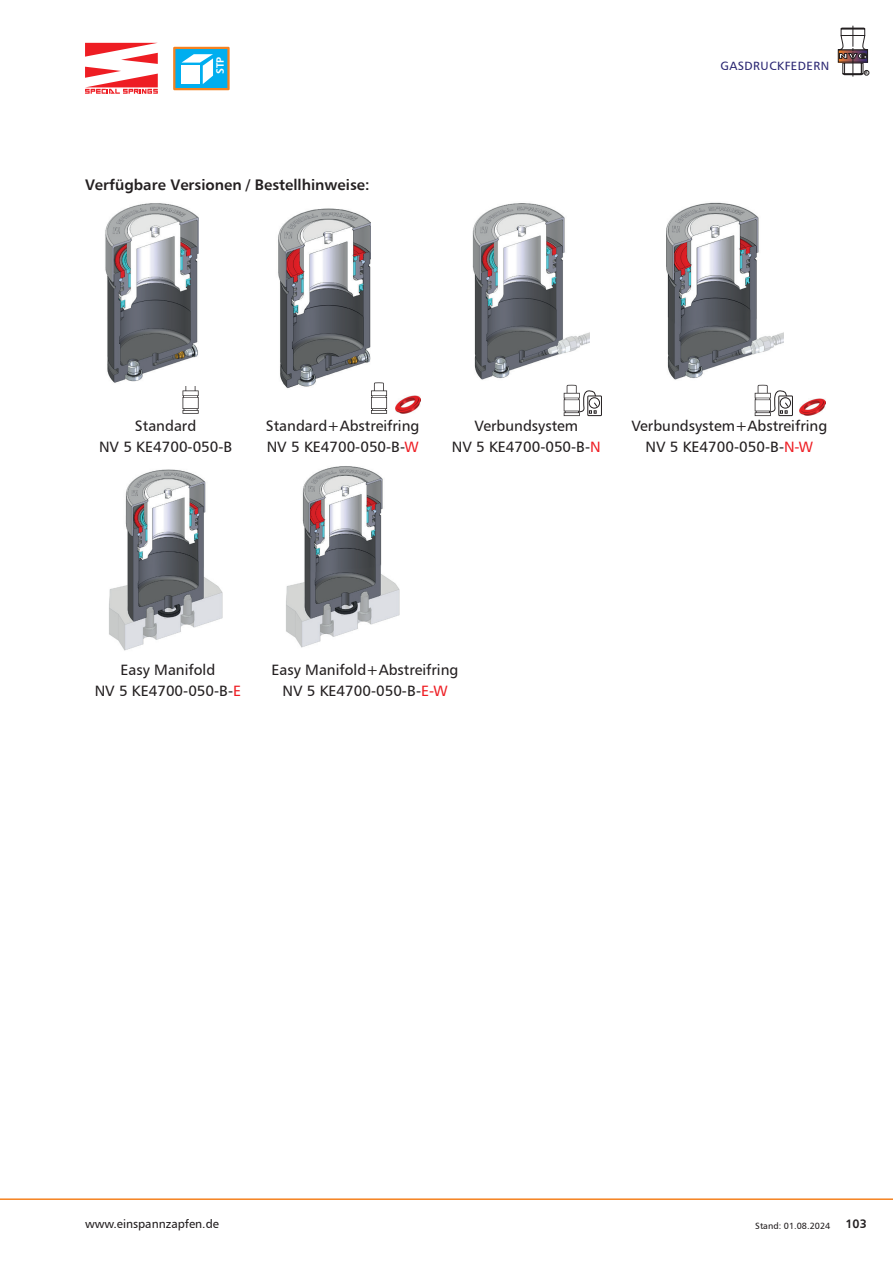
<style>
.page{position:relative;width:893px;height:1263px;background:#fff}
.page>*{position:absolute;margin:0;border:0;box-sizing:border-box;transform-origin:0 0}
.t1{font:15px/21px "Humanist 777 BT Roman B";color:#231f20;text-align:center}
.t2{font:15px "Humanist 777 BT Bold B";color:#231f20}
.t3{font:12px "Humanist 777 BT Roman B";color:#231f20}
.t4{font:12px "Humanist 777 BT Roman B";letter-spacing:.04em;color:#2b2773}
.t5{font:12px "Humanist 777 BT Bold B";color:#231f20}
.t6{font:10.5px "Humanist 777 BT Bold B";color:#fff}
.t7{font:9px "Humanist 777 BT Roman B";color:#231f20}
.t8{font:4.05px "Humanist 777 BT Bold B";color:#231f20}
.s1{color:#ee1d23}
</style>
<div class="page">
<hr style="left:0;top:1198px;width:893px;height:2px;background:#f58220">
<svg style="left:838px;top:26px;width:31px;height:51px"></svg>
<div style="left:173px;top:47px;width:57px;height:43px;background:#00aeef;border:2px solid #f58220"></div>
<svg style="left:182px;top:54px;width:31px;height:30px"></svg>
<img style="left:395px;top:396px;width:26px;height:18px">
<img style="left:800px;top:398px;width:25px;height:18px">
<div style="left:587px;top:396px;width:15px;height:20px;border:1px solid #231f20"></div>
<svg style="left:564px;top:385px;width:36px;height:31px"></svg>
<div style="left:778px;top:396px;width:15px;height:20px;border:1px solid #231f20"></div>
<svg style="left:755px;top:385px;width:36px;height:31px"></svg>
<svg style="left:183px;top:386px;width:16px;height:28px"></svg>
<svg style="left:371px;top:382px;width:16px;height:32px"></svg>
<img style="left:105px;top:203px;width:94px;height:180px">
<img style="left:278px;top:208px;width:93px;height:181px">
<img style="left:473px;top:203px;width:117px;height:177px">
<img style="left:666px;top:202px;width:117px;height:178px">
<img style="left:109px;top:469px;width:114px;height:182px">
<img style="left:286px;top:466px;width:114px;height:182px">
<svg style="left:85px;top:43px;width:73px;height:51px"></svg>
<p class="t6" style="left:213px;top:74px;width:19px;rotate:-90deg">STP</p>
<p class="t2" style="left:85px;top:175px;width:286px">Verfügbare Versionen / Bestellhinweise:</p>
<p class="t4" style="left:720px;top:58px;width:110px">GASDRUCKFEDERN</p>
<p class="t8" style="left:865px;top:70px;width:4px">R</p>
<p class="t1" style="left:99px;top:415px;width:135px">Standard<br>NV 5 KE4700-050-B</p>
<p class="t1" style="left:266px;top:415px;width:155px;text-align:left">Standard+Abstreifring<br>NV 5 KE4700-050-B-<span class="s1">W</span></p>
<p class="t1" style="left:452px;top:415px;width:151px">Verbundsystem<br>NV 5 KE4700-050-B-<span class="s1">N</span></p>
<p class="t1" style="left:631px;top:415px;width:197px">Verbundsystem+Abstreifring<br>NV 5 KE4700-050-B-<span class="s1">N-W</span></p>
<p class="t1" style="left:95px;top:659px;width:148px">Easy Manifold<br>NV 5 KE4700-050-B-<span class="s1">E</span></p>
<p class="t1" style="left:272px;top:659px;width:188px">Easy Manifold+Abstreifring<br>NV 5 KE4700-050-B-<span class="s1">E-W</span></p>
<p class="t3" style="left:85px;top:1216px;width:136px">www.einspannzapfen.de</p>
<p class="t7" style="left:755px;top:1220px;width:77px">Stand: 01.08.2024</p>
<p class="t5" style="left:845px;top:1216px;width:23px">103</p>
</div>
